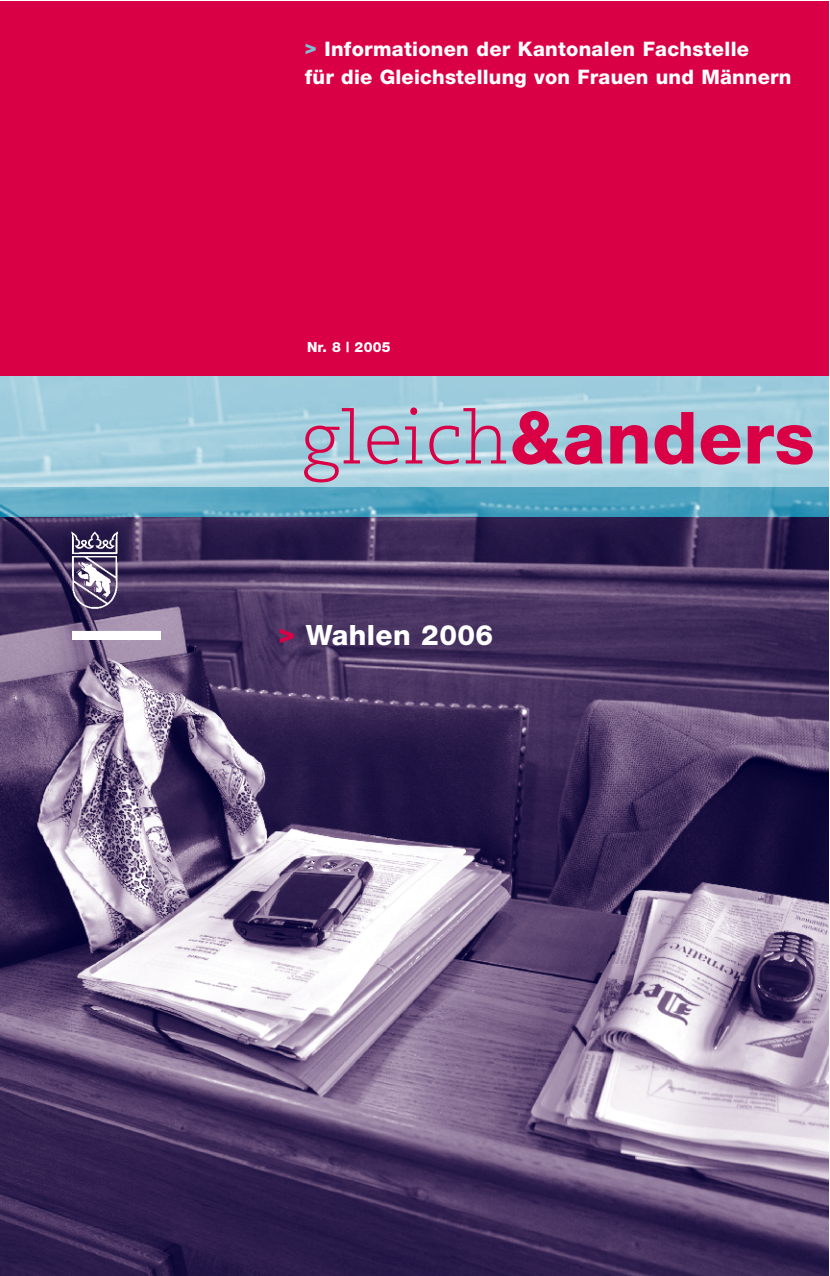
<style>
.page{position:relative;width:830px;height:1276px;background:#fff}
.page>*{position:absolute;margin:0;border:0;box-sizing:border-box;transform-origin:0 0}
.t1{font:800 72px "Helvetica Neue";letter-spacing:.01em;color:#da0046}
.t2{font:800 28px "Helvetica Neue";letter-spacing:.015em;color:#fff}
.t3{font:800 20px/28px "Helvetica Neue";letter-spacing:.01em;color:#fff}
.t4{font:800 14px "Helvetica Neue";letter-spacing:.015em;color:#fff}
.s1{color:#80bcd2}
.s2{font-family:"Caecilia";font-weight:300}
.s3{color:#da0046}
</style>
<div class="page">
<img style="left:1px;top:516px;width:827px;height:758px">
<img style="left:1px;top:486px;width:827px;height:30px">
<img style="left:1px;top:375px;width:827px;height:111px">
<img style="left:72px;top:531px;width:89px;height:108px">
<div style="left:1px;top:1px;width:827px;height:374px;background:#da0046"></div>
<p class="t3" style="left:305px;top:36px;width:488px"><span class="s1">&gt;</span> Informationen der Kantonalen Fachstelle<br>für die Gleichstellung von Frauen und Männern</p>
<p class="t4" style="left:307px;top:342px;width:85px">Nr. 8 | 2005</p>
<h1 class="t1" style="left:301px;top:412px;width:515px"><span class="s2">gleich</span>&amp;anders</h1>
<h2 class="t2" style="left:278px;top:625px;width:216px"><span class="s3">&gt;</span> Wahlen 2006</h2>
</div>
